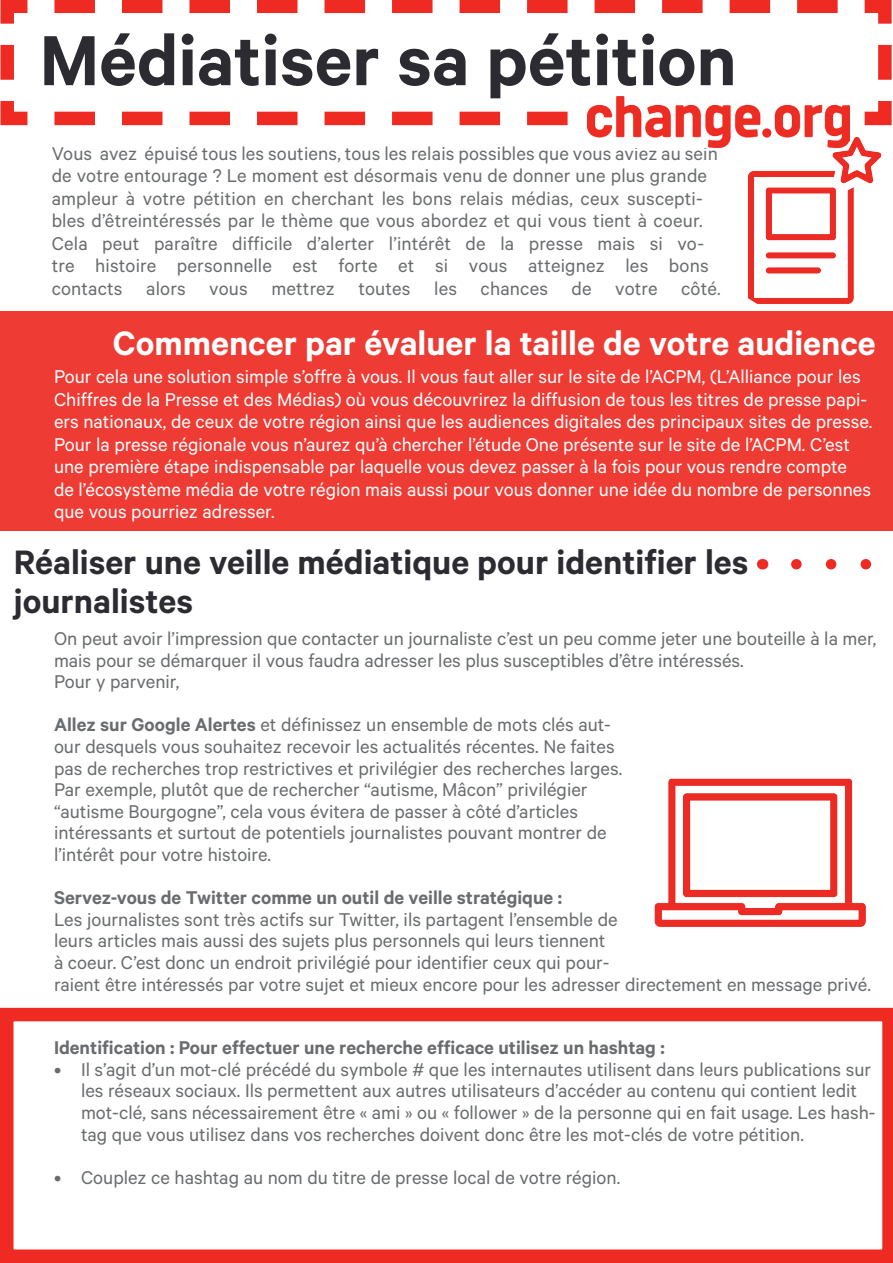
<style>
.page{position:relative;width:893px;height:1263px;background:#fff}
.page>*{position:absolute;margin:0;border:0;box-sizing:border-box;transform-origin:0 0}
.t1{font:700 69px "Change Calibre";color:#2c2b32}
.t2{font:700 33px/39.6px "Change Calibre";color:#2c2b32}
.t3{font:700 33px "Change Calibre";color:#fff}
.t4{font:18px/21.6px "Change Calibre";color:#696c6e}
.t5{font:18px/22.5px "Change Calibre";color:#fff}
.t6{font:700 18px "Change Calibre";color:#696c6e}
.s1{font-weight:700}
</style>
<div class="page">
<div style="left:0;top:311px;width:893px;height:220px;background:#ee3b34"></div>
<svg style="left:0;top:0;width:892px;height:131px"></svg>
<img style="left:588px;top:96px;width:262px;height:42px">
<img style="left:691px;top:113px;width:201px;height:191px">
<svg style="left:791px;top:559px;width:75px;height:10px"></svg>
<img style="left:654px;top:778px;width:212px;height:149px">
<svg style="left:0;top:1008px;width:893px;height:255px"></svg>
<p class="t1" style="left:40px;top:13px;width:698px">Médiatiser sa pétition</p>
<p class="t4" style="left:52px;top:141px;width:668px;line-height:22.5px">Vous avez épuisé tous les soutiens, tous les relais possibles que vous aviez au sein de votre entourage ? Le moment est désormais venu de donner une plus grande ampleur à votre pétition en cherchant les bons relais médias, ceux suscepti&shy;bles d’êtreintéressés par le thème que vous abordez et qui vous tient à coeur.</p>
<p class="t4" style="left:52px;top:231px;width:659px;line-height:22.5px">Cela peut paraître difficile d’alerter l’intérêt de la presse mais si vo&shy;tre histoire personnelle est forte et si vous atteignez les bons contacts</p>
<p class="t4" style="left:146px;top:277px;width:41px">alors</p>
<p class="t4" style="left:209px;top:277px;width:40px">vous</p>
<p class="t4" style="left:271px;top:277px;width:65px">mettrez</p>
<p class="t4" style="left:358px;top:277px;width:54px">toutes</p>
<p class="t4" style="left:434px;top:277px;width:24px">les</p>
<p class="t4" style="left:481px;top:277px;width:69px">chances</p>
<p class="t4" style="left:572px;top:277px;width:22px">de</p>
<p class="t4" style="left:615px;top:277px;width:44px">votre</p>
<p class="t4" style="left:681px;top:277px;width:41px">côté.</p>
<p class="t3" style="left:113px;top:320px;width:764px">Commencer par évaluer la taille de votre audience</p>
<p class="t5" style="left:54px;top:365px;width:820px">Pour cela une solution simple s’offre à vous. Il vous faut aller sur le site de l’ACPM, (L’Alliance pour les Chiffres de la Presse et des Médias) où vous découvrirez la diffusion de tous les titres de presse papi&shy;ers nationaux, de ceux de votre région ainsi que les audiences digitales des principaux sites de presse.<br>Pour la presse régionale vous n’aurez qu’à chercher l’étude One présente sur le site de l’ACPM. C’est une première étape indispensable par laquelle vous devez passer à la fois pour vous rendre compte<br>de l’écosystème média de votre région mais aussi pour vous donner une idée du nombre de personnes que vous pourriez adresser.</p>
<p class="t2" style="left:14px;top:541px;width:736px">Réaliser une veille médiatique pour identifier les journalistes</p>
<p class="t4" style="left:54px;top:627px;width:824px">On peut avoir l’impression que contacter un journaliste c’est un peu comme jeter une bouteille à la mer, mais pour se démarquer il vous faudra adresser les plus susceptibles d’être intéressés.</p>
<p class="t4" style="left:54px;top:670px;width:127px">Pour y parvenir,</p>
<p class="t4" style="left:54px;top:713px;width:570px"><span class="s1">Allez sur Google Alertes</span> et définissez un ensemble de mots clés aut&shy;our desquels vous souhaitez recevoir les actualités récentes. Ne faites pas de recherches trop restrictives et privilégier des recherches larges.<br>Par exemple, plutôt que de rechercher “autisme, Mâcon” privilégier “autisme Bourgogne”, cela vous évitera de passer à côté d’articles intéressants et surtout de potentiels journalistes pouvant montrer de l’intérêt pour votre histoire.</p>
<p class="t6" style="left:54px;top:885px;width:510px">Servez-vous de Twitter comme un outil de veille stratégique :</p>
<p class="t4" style="left:54px;top:908px;width:818px">Les journalistes sont très actifs sur Twitter, ils partagent l’ensemble de<br>leurs articles mais aussi des sujets plus personnels qui leurs tiennent<br>à coeur. C’est donc un endroit privilégié pour identifier ceux qui pour-<br>raient être intéressés par votre sujet et mieux encore pour les adresser directement en message privé.</p>
<p class="t6" style="left:54px;top:1035px;width:612px">Identification : Pour effectuer une recherche efficace utilisez un hashtag :</p>
<p class="t4" style="left:81px;top:1058px;width:796px;text-indent:-27px">• Il s’agit d’un mot-clé précédé du symbole # que les internautes utilisent dans leurs publications sur les réseaux sociaux. Ils permettent aux autres utilisateurs d’accéder au contenu qui contient ledit mot-clé, sans nécessairement être « ami » ou « follower » de la personne qui en fait usage. Les hash&shy;tag que vous utilisez dans vos recherches doivent donc être les mot-clés de votre pétition.</p>
<p class="t4" style="left:54px;top:1166px;width:568px">• Couplez ce hashtag au nom du titre de presse local de votre région.</p>
</div>
